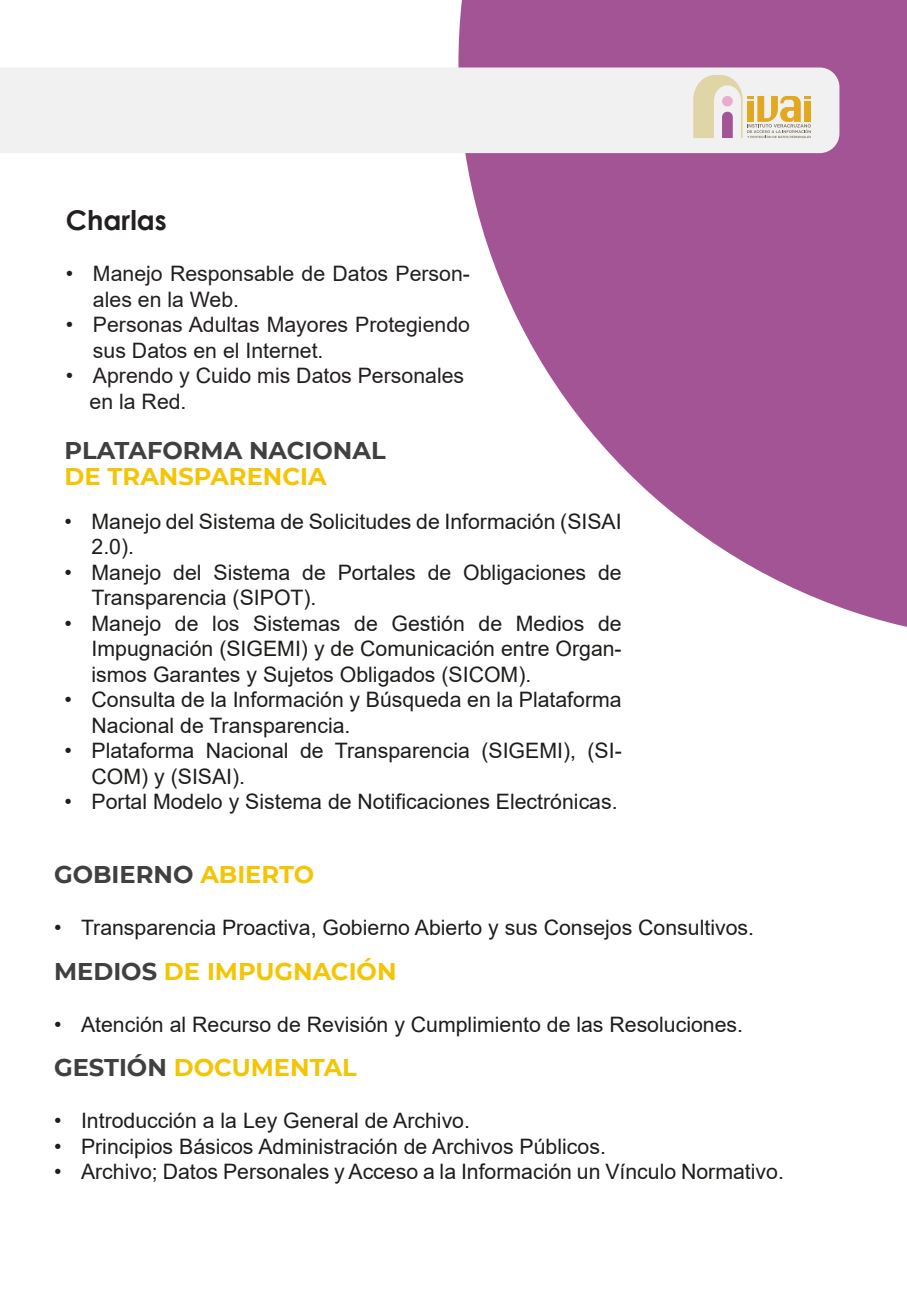
<style>
.page{position:relative;width:907px;height:1290px;background:#fff}
.page>*{position:absolute;margin:0;border:0;box-sizing:border-box;transform-origin:0 0}
.t1{font:700 27.3px "Century Gothic";color:#231f20}
.t2{font:700 24.15px "Montserrat";color:#f4c506}
.t3{font:700 24.15px "Montserrat";color:#404041}
.t4{font:21.3px/25.5px "Arial";color:#1d1d1b}
.t5{font:21.3px/25.5px "Arial";color:#231f20}
.s1{color:#f4c506}
.s2{color:#404041}
</style>
<div class="page">
<svg style="left:458px;top:0;width:448px;height:627px;fill:#a25494"></svg>
<div style="left:0;top:67px;width:839px;height:86px;background:#f1f1f2"></div>
<svg style="left:693px;top:75px;width:117px;height:63px"></svg>
<p class="t1" style="left:66px;top:200px;width:102px">Charlas</p>
<p class="t5" style="left:93px;top:261px;width:378px;text-indent:-27px">• Manejo Responsable de Datos Person&shy;ales en la Web.</p>
<p class="t5" style="left:93px;top:312px;width:378px;text-indent:-27px">• Personas Adultas Mayores Protegiendo sus Datos en el Internet.</p>
<p class="t5" style="left:90px;top:363px;width:376px;text-indent:-24px">• Aprendo y Cuido mis Datos Personales en la Red.</p>
<p class="t3" style="left:65px;top:433px;width:322px">PLATAFORMA NACIONAL</p>
<p class="t2" style="left:65px;top:459px;width:264px">DE TRANSPARENCIA</p>
<p class="t4" style="left:92px;top:508px;width:531px;text-indent:-27px">• Manejo del Sistema de Solicitudes de Información (SISAI<br>2.0).</p>
<p class="t4" style="left:92px;top:559px;width:531px;text-indent:-27px">• Manejo del Sistema de Portales de Obligaciones de<br>Transparencia (SIPOT).</p>
<p class="t4" style="left:92px;top:610px;width:531px;text-align:justify;text-indent:-27px">• Manejo de los Sistemas de Gestión de Medios de Impugnación (SIGEMI) y de Comunicación entre Organ&shy;ismos Garantes y Sujetos Obligados (SICOM).</p>
<p class="t4" style="left:92px;top:687px;width:531px;text-indent:-27px">• Consulta de la Información y Búsqueda en la Plataforma<br>Nacional de Transparencia.</p>
<p class="t4" style="left:92px;top:738px;width:531px;text-indent:-27px">• Plataforma Nacional de Transparencia (SIGEMI), (SI-<br>COM) y (SISAI).</p>
<p class="t4" style="left:65px;top:789px;width:554px">• Portal Modelo y Sistema de Notificaciones Electrónicas.</p>
<p class="t3" style="left:54px;top:857px;width:261px">GOBIERNO <span class="s1">ABIERTO</span></p>
<p class="t4" style="left:54px;top:915px;width:701px">• Transparencia Proactiva, Gobierno Abierto y sus Consejos Consultivos.</p>
<p class="t2" style="left:54px;top:954px;width:344px"><span class="s2">MEDIOS</span> DE IMPUGNACIÓN</p>
<p class="t4" style="left:54px;top:1011px;width:690px">• Atención al Recurso de Revisión y Cumplimiento de las Resoluciones.</p>
<p class="t2" style="left:54px;top:1050px;width:304px"><span class="s2">GESTIÓN</span> DOCUMENTAL</p>
<p class="t4" style="left:54px;top:1108px;width:417px">• Introducción a la Ley General de Archivo.</p>
<p class="t4" style="left:54px;top:1133px;width:553px">• Principios Básicos Administración de Archivos Públicos.</p>
<p class="t4" style="left:54px;top:1159px;width:731px">• Archivo; Datos Personales y Acceso a la Información un Vínculo Normativo.</p>
</div>
